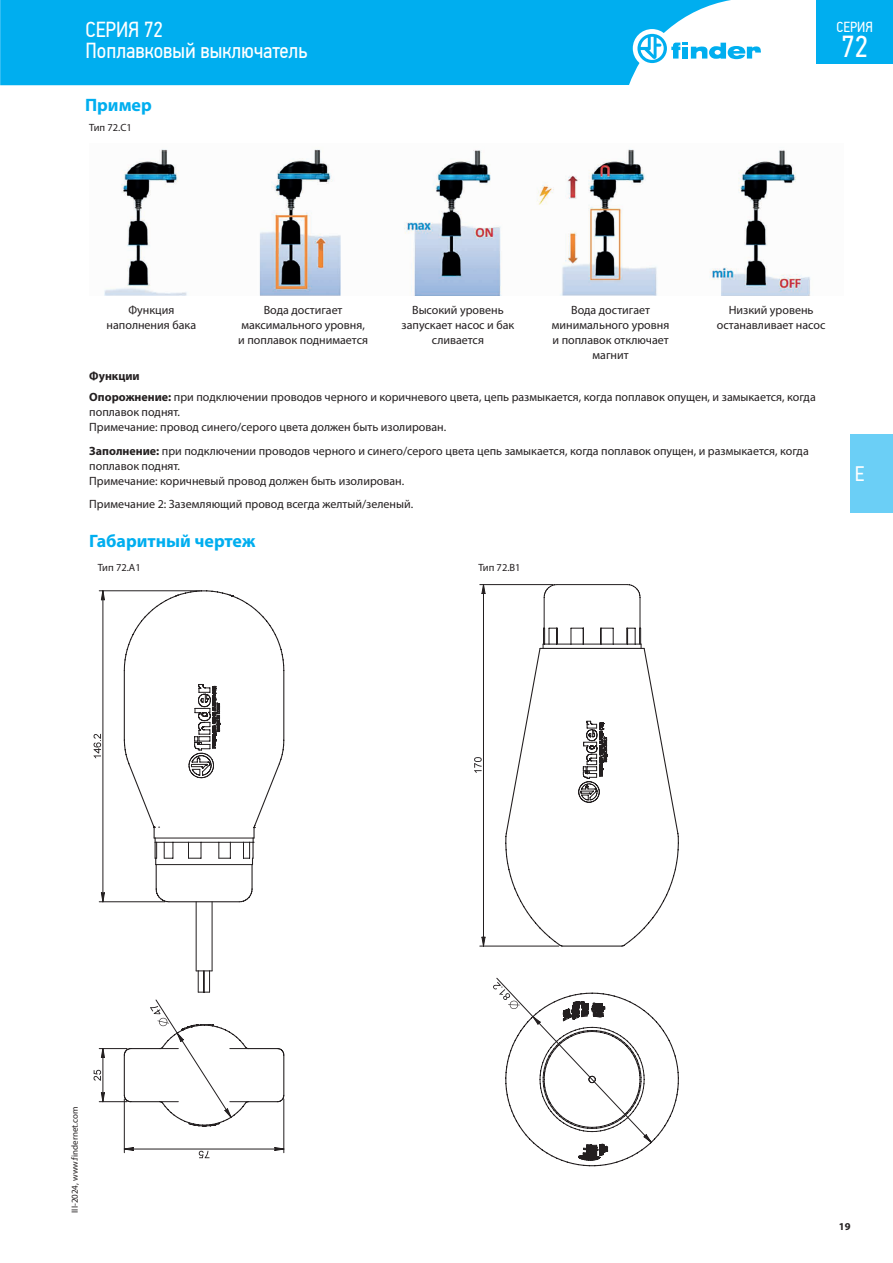
<style>
.page{position:relative;width:893px;height:1263px;background:#fff}
.page>*{position:absolute;margin:0;border:0;box-sizing:border-box;transform-origin:0 0}
.t1{font:30.3px "PF Din Text Cond Pro";color:#fff}
.t2{font:21.75px/21px "PF Din Text Cond Pro";color:#fff}
.t3{font:21px "PF Din Text Cond Pro";color:#fff}
.t4{font:700 18px "Myriad Pro";color:#00aeef}
.t5{font:14.55px "PF Din Text Cond Pro";color:#fff}
.t6{font:12px/15px "Myriad Pro";color:#231f20;text-align:center}
.t7{font:10.5px "Myriad Pro";color:#231f20}
.t8{font:700 10.5px "Myriad Pro";color:#231f20}
.t9{font:9px "Myriad Pro";color:#231f20}
.s1{font-weight:700}
</style>
<div class="page">
<div style="left:850px;top:434px;width:43px;height:78px;background:#6bcff6"></div>
<div style="left:0;top:0;width:731px;height:85px;background:#00aeef"></div>
<div style="left:633px;top:29px;width:38px;height:39px;background:#fff;border-radius:50%"></div>
<svg style="left:637px;top:34px;width:124px;height:29px"></svg>
<div style="left:816px;top:0;width:77px;height:64px;background:#00aeef"></div>
<img style="left:104px;top:149px;width:707px;height:146px">
<hr style="left:124px;top:1099px;width:1px;height:54px;background:#231f20">
<hr style="left:284px;top:1099px;width:1px;height:54px;background:#231f20">
<svg style="left:199px;top:1151px;width:10px;height:7px"></svg>
<svg style="left:124px;top:1147px;width:10px;height:4px"></svg>
<svg style="left:275px;top:1147px;width:9px;height:4px"></svg>
<hr style="left:124px;top:1149px;width:160px;height:1px;background:#231f20">
<svg style="left:94px;top:590px;width:190px;height:537px"></svg>
<svg style="left:505px;top:647px;width:174px;height:300px"></svg>
<svg style="left:493px;top:978px;width:186px;height:188px"></svg>
<svg style="left:542px;top:584px;width:100px;height:65px"></svg>
<hr style="left:480px;top:946px;width:79px;height:1px;background:#231f20">
<hr style="left:480px;top:584px;width:73px;height:1px;background:#231f20">
<svg style="left:474px;top:757px;width:8px;height:16px"></svg>
<svg style="left:482px;top:937px;width:3px;height:9px"></svg>
<svg style="left:482px;top:584px;width:3px;height:10px"></svg>
<hr style="left:483px;top:585px;width:1px;height:361px;background:#231f20">
<h2 class="t2" style="left:85px;top:19px;width:223px">СЕРИЯ 72<br>Поплавковый выключатель</h2>
<h3 class="t4" style="left:85px;top:93px;width:68px">Пример</h3>
<p class="t7" style="left:89px;top:121px;width:44px">Тип 72.C1</p>
<p class="t5" style="left:837px;top:19px;width:38px">СЕРИЯ</p>
<h1 class="t1" style="left:841px;top:28px;width:28px">72</h1>
<p class="t6" style="left:107px;top:303px;width:91px">Функция наполнения бака</p>
<p class="t6" style="left:238px;top:303px;width:131px">Вода достигает максимального уровня, и поплавок поднимаетcя</p>
<p class="t6" style="left:402px;top:303px;width:114px">Высокий уровень запускает насос и бак сливается</p>
<p class="t6" style="left:552px;top:303px;width:119px">Вода достигает минимального уровня и поплавок отключает магнит</p>
<p class="t6" style="left:717px;top:303px;width:110px">Низкий уровень останавливает насос</p>
<p class="t6" style="left:89px;top:366px;width:728px;line-height:21px;text-align:left"><span class="s1">Функции<br>Опорожнение:</span> при подключении проводов черного и коричневого цвета, цепь размыкается, когда поплавок опущен, и замыкается, когда</p>
<p class="t6" style="left:89px;top:405px;width:358px;text-align:left">поплавок поднят.<br>Примечание: провод синего/серого цвета должен быть изолирован.</p>
<p class="t6" style="left:89px;top:443px;width:721px;text-align:left"><span class="s1">Заполнение:</span> при подключении проводов черного и синего/серого цвета цепь замыкается, когда поплавок опущен, и размыкается, когда поплавок поднят.<br>Примечание: коричневый провод должен быть изолирован.</p>
<p class="t6" style="left:89px;top:497px;width:325px">Примечание 2: Заземляющий провод всегда желтый/зеленый.</p>
<h3 class="t4" style="left:89px;top:529px;width:168px">Габаритный чертеж</h3>
<p class="t7" style="left:98px;top:561px;width:44px">Тип 72.A1</p>
<p class="t7" style="left:478px;top:561px;width:44px">Тип 72.B1</p>
<h3 class="t3" style="left:855px;top:461px;width:11px">E</h3>
<p class="t9" style="left:69px;top:1213px;width:108px;rotate:-90deg">III-2024, www.findernet.com</p>
<p class="t8" style="left:839px;top:1219px;width:13px">19</p>
</div>
